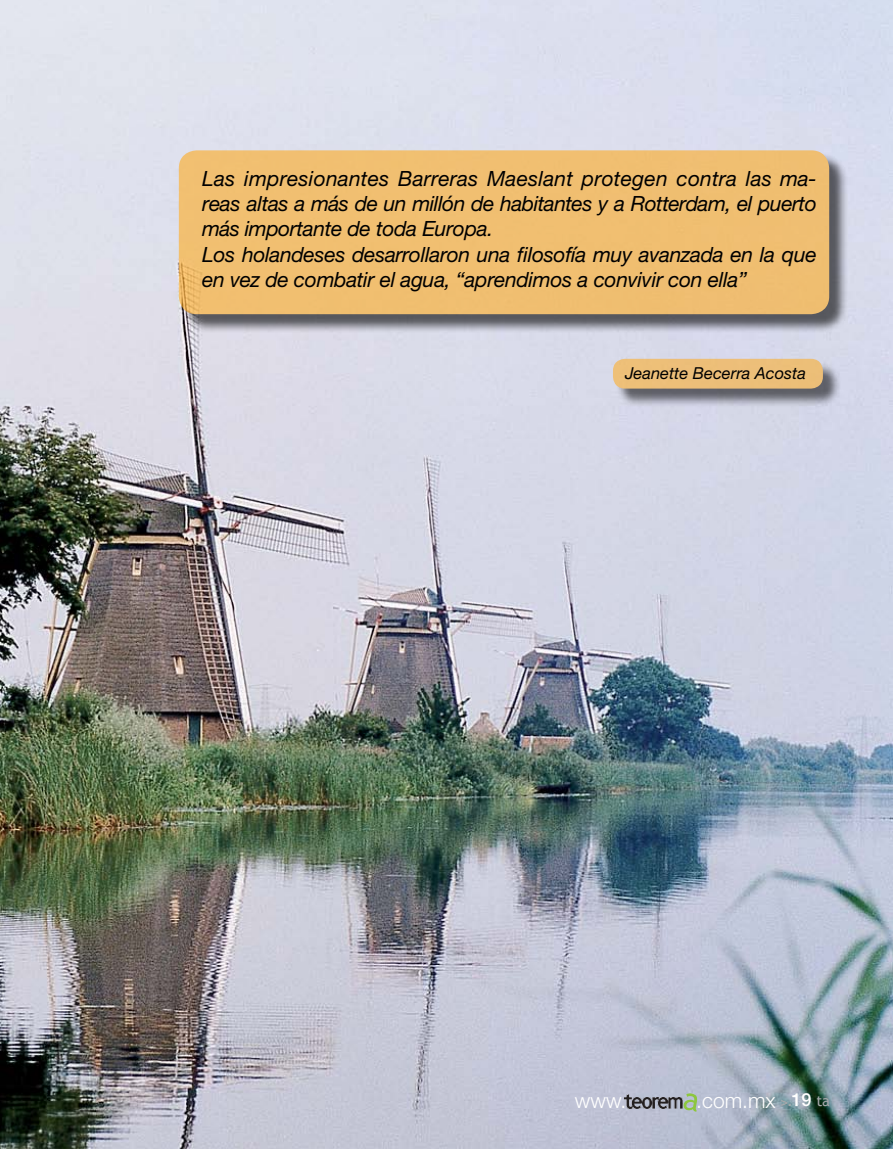
<style>
.page{position:relative;width:893px;height:1149px;background:#fff}
.page>*{position:absolute;margin:0;border:0;box-sizing:border-box;transform-origin:0 0}
.t1{font:italic 21px/25.2px "Helvetica Neue";letter-spacing:-.015em;color:#000}
.t2{font:300 21px "Helvetica Neue";color:#fff}
.t3{font:italic 16.5px "Helvetica Neue";color:#000}
.s1{font-weight:700;font-size:12px;color:#a7a9ac}
.s2{font-weight:500;font-size:18px}
.s3{font-family:"Trebuchet MS";font-weight:400;font-size:15px;color:#a7a9ac}
</style>
<div class="page">
<img style="left:0;top:0;width:893px;height:1148px">
<svg style="left:181px;top:152px;width:667px;height:181px;background:#8d8e97"></svg>
<div style="left:179px;top:150px;width:650px;height:164px;background:#f1bf71;border-radius:18px"></div>
<svg style="left:615px;top:361px;width:226px;height:46px;background:#9999a3"></svg>
<div style="left:613px;top:359px;width:210px;height:29px;background:#ecbf78;border-radius:12px"></div>
<img style="left:624px;top:1093px;width:59px;height:14px">
<svg style="left:683px;top:1092px;width:14px;height:19px"></svg>
<p class="t1" style="left:202px;top:165px;width:616px">Las impresionantes Barreras Maeslant protegen contra las ma&shy;reas altas a más de un millón de habitantes y a Rotterdam, el puerto más importante de toda Europa.<br>Los holandeses desarrollaron una filosofía muy avanzada en la que en vez de combatir el agua, “aprendimos a convivir con ella”</p>
<p class="t3" style="left:625px;top:363px;width:182px">Jeanette Becerra Acosta</p>
<p class="t2" style="left:575px;top:1087px;width:53px">www.</p>
<p class="t2" style="left:696px;top:1087px;width:135px">.com.mx <span class="s1">&gt;.</span><span class="s2">19</span> <span class="s3">ta</span></p>
</div>
